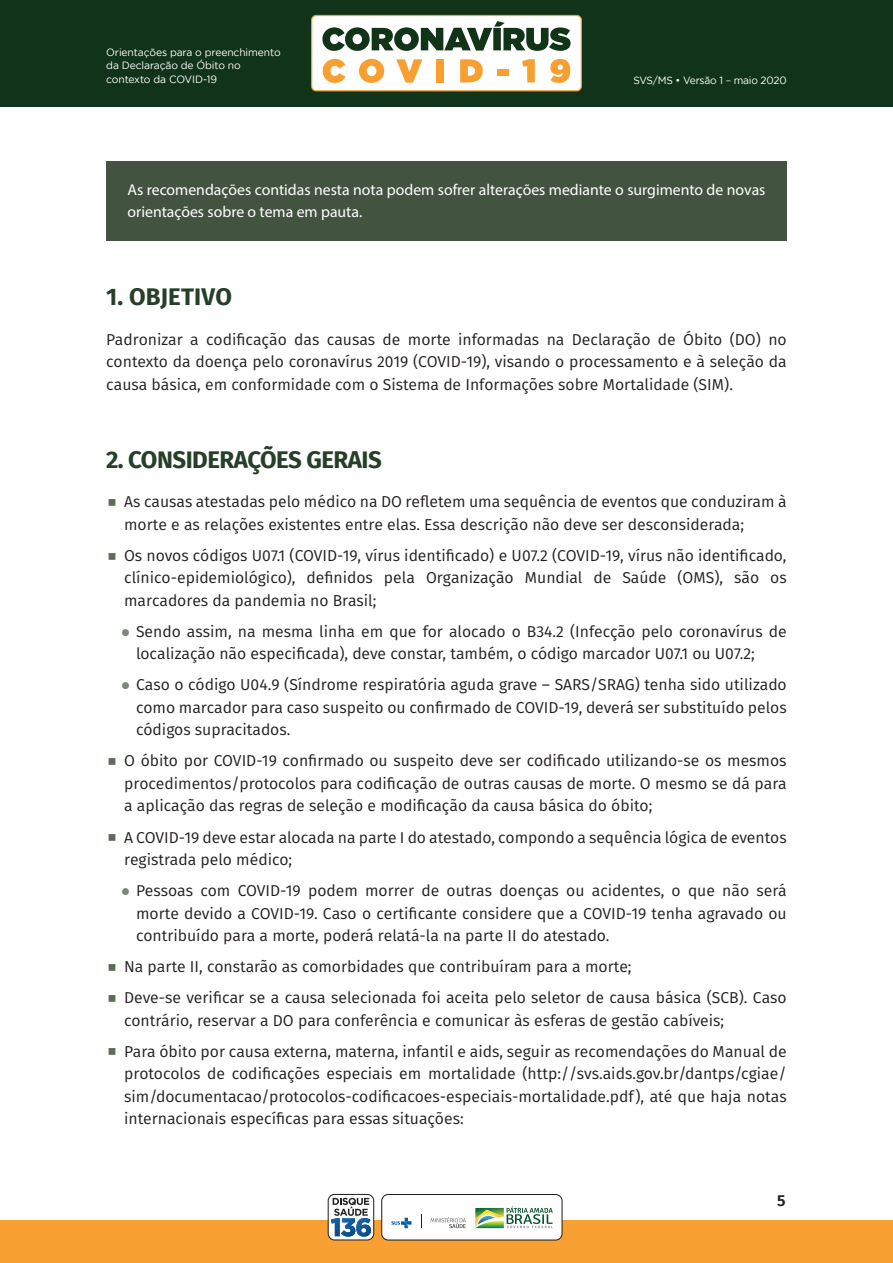
<style>
.page{position:relative;width:893px;height:1263px;background:#fff}
.page>*{position:absolute;margin:0;border:0;box-sizing:border-box;transform-origin:0 0}
.subtitulo_1_1_linha{font:700 24px "Fira Sans";letter-spacing:-.02em;color:#263f29}
.subtitulo_1_1_linha-2{font:700 24px "Fira Sans";letter-spacing:.01em;color:#263f29}
.t1{font:600 15.9px "Fira Sans";color:#231f20}
.TEXTO_MIOLO{font:15.75px/22.5px "Fira Sans";color:#231f20;text-align:justify}
.texto_caixa_importan{font:15.75px/22.5px "Myriad Pro";color:#fff}
.t2{font:10.5px/13.5px "Gotham";letter-spacing:-.01em;color:#fff}
</style>
<div class="page">
<div style="left:0;top:0;width:893px;height:106px;background:#11331a"></div>
<svg style="left:311px;top:15px;width:271px;height:76px"></svg>
<div style="left:0;top:1220px;width:893px;height:43px;background:#f9a032"></div>
<div style="left:382px;top:1194px;width:180px;height:46px;background:#fff;border-radius:6px"></div>
<div style="left:382px;top:1194px;width:180px;height:46px;border:1px solid #1c1c1c;border-radius:6px"></div>
<svg style="left:328px;top:1194px;width:46px;height:46px"></svg>
<div style="left:328px;top:1194px;width:46px;height:46px;border:1px solid #1c1c1c;border-radius:6px"></div>
<svg style="left:391px;top:1218px;width:21px;height:10px"></svg>
<svg style="left:431px;top:1217px;width:35px;height:11px"></svg>
<svg style="left:475px;top:1206px;width:78px;height:22px"></svg>
<svg style="left:421px;top:1214px;width:1px;height:14px"></svg>
<svg style="left:331px;top:1198px;width:40px;height:38px"></svg>
<div style="left:106px;top:162px;width:681px;height:79px;background:#425340"></div>
<p class="t2" style="left:106px;top:45px;width:176px">Orientações para o preenchimento da Declaração de Óbito no contexto da COVID-19</p>
<p class="t2" style="left:633px;top:73px;width:155px">SVS/MS • Versão 1 – maio 2020</p>
<p class="texto_caixa_importan" style="left:128px;top:178px;width:639px">As recomendações contidas nesta nota podem sofrer alterações mediante o surgimento de novas orientações sobre o tema em pauta.</p>
<p class="subtitulo_1_1_linha-2" style="left:106px;top:277px;width:127px">1. OBJETIVO</p>
<p class="TEXTO_MIOLO" style="left:106px;top:328px;width:682px">Padronizar a codificação das causas de morte informadas na Declaração de Óbito (DO) no contexto da doença pelo coronavírus 2019 (COVID-19), visando o processamento e à seleção da causa básica, em conformidade com o Sistema de Informações sobre Mortalidade (SIM).</p>
<p class="subtitulo_1_1_linha" style="left:106px;top:439px;width:277px">2. CONSIDERAÇÕES GERAIS</p>
<p class="TEXTO_MIOLO" style="left:124px;top:491px;width:664px">As causas atestadas pelo médico na DO refletem uma sequência de eventos que conduziram à morte e as relações existentes entre elas. Essa descrição não deve ser desconsiderada;</p>
<p class="TEXTO_MIOLO" style="left:124px;top:544px;width:664px">Os novos códigos U07.1 (COVID-19, vírus identificado) e U07.2 (COVID-19, vírus não identificado, clínico-epidemiológico), definidos pela Organização Mundial de Saúde (OMS), são os marcadores da pandemia no Brasil;</p>
<p class="TEXTO_MIOLO" style="left:136px;top:620px;width:652px">Sendo assim, na mesma linha em que for alocado o B34.2 (Infecção pelo coronavírus de localização não especificada), deve constar, também, o código marcador U07.1 ou U07.2;</p>
<p class="TEXTO_MIOLO" style="left:136px;top:674px;width:652px">Caso o código U04.9 (Síndrome respiratória aguda grave – SARS/SRAG) tenha sido utilizado como marcador para caso suspeito ou confirmado de COVID-19, deverá ser substituído pelos códigos supracitados.</p>
<p class="TEXTO_MIOLO" style="left:124px;top:750px;width:664px">O óbito por COVID-19 confirmado ou suspeito deve ser codificado utilizando-se os mesmos procedimentos/protocolos para codificação de outras causas de morte. O mesmo se dá para a aplicação das regras de seleção e modificação da causa básica do óbito;</p>
<p class="TEXTO_MIOLO" style="left:124px;top:826px;width:664px">A COVID-19 deve estar alocada na parte I do atestado, compondo a sequência lógica de eventos registrada pelo médico;</p>
<p class="TEXTO_MIOLO" style="left:136px;top:879px;width:652px">Pessoas com COVID-19 podem morrer de outras doenças ou acidentes, o que não será morte devido a COVID-19. Caso o certificante considere que a COVID-19 tenha agravado ou contribuído para a morte, poderá relatá-la na parte II do atestado.</p>
<p class="TEXTO_MIOLO" style="left:124px;top:955px;width:509px">Na parte II, constarão as comorbidades que contribuíram para a morte;</p>
<p class="TEXTO_MIOLO" style="left:124px;top:986px;width:664px">Deve-se verificar se a causa selecionada foi aceita pelo seletor de causa básica (SCB). Caso contrário, reservar a DO para conferência e comunicar às esferas de gestão cabíveis;</p>
<p class="TEXTO_MIOLO" style="left:124px;top:1040px;width:664px">Para óbito por causa externa, materna, infantil e aids, seguir as recomendações do Manual de protocolos de codificações especiais em mortalidade (http://svs.aids.gov.br/dantps/cgiae/ sim/documentacao/protocolos-codificacoes-especiais-mortalidade.pdf), até que haja notas internacionais específicas para essas situações:</p>
<p class="t1" style="left:777px;top:1187px;width:10px">5</p>
</div>
